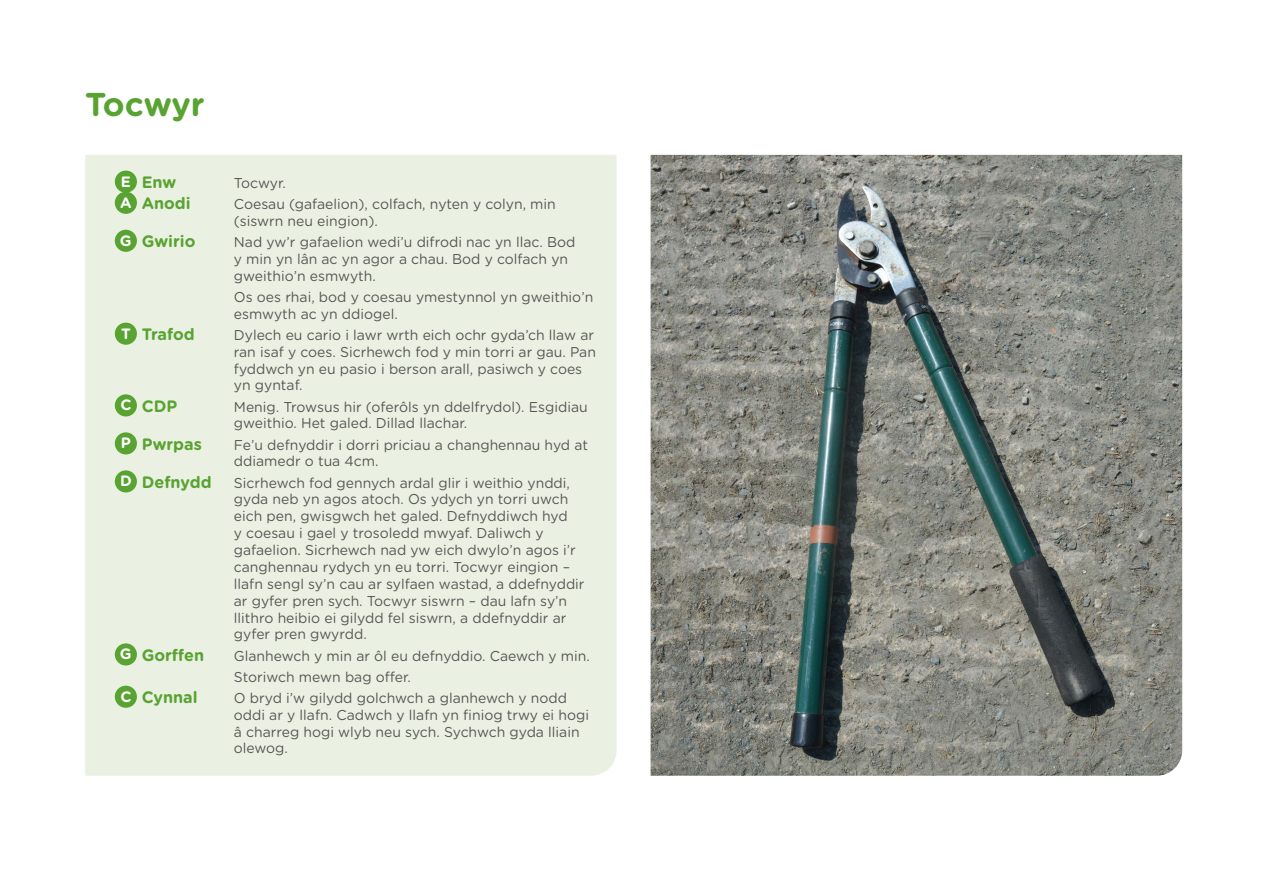
<style>
.page{position:relative;width:1263px;height:893px;background:#fff}
.page>*{position:absolute;margin:0;border:0;box-sizing:border-box;transform-origin:0 0}
.t1{font:700 33px "Gotham Rounded";color:#58a332}
.Subtiles{font:700 16.5px "Gotham Rounded";color:#58a332}
.t2{font:700 15px "Gotham Rounded";color:#fff}
.Subtiles-2{font:14.25px/16.8px "Gotham Rounded";color:#575756}
</style>
<div class="page">
<div style="left:85px;top:155px;width:532px;height:621px;background:#ebf1e2"></div>
<div style="left:115px;top:171px;width:22px;height:22px;background:#58a332;border-radius:50%"></div>
<div style="left:115px;top:192px;width:22px;height:22px;background:#58a332;border-radius:50%"></div>
<div style="left:115px;top:230px;width:22px;height:22px;background:#58a332;border-radius:50%"></div>
<div style="left:115px;top:323px;width:22px;height:22px;background:#58a332;border-radius:50%"></div>
<div style="left:115px;top:394px;width:22px;height:22px;background:#58a332;border-radius:50%"></div>
<div style="left:115px;top:432px;width:22px;height:22px;background:#58a332;border-radius:50%"></div>
<div style="left:115px;top:470px;width:22px;height:22px;background:#58a332;border-radius:50%"></div>
<div style="left:115px;top:643px;width:22px;height:22px;background:#58a332;border-radius:50%"></div>
<div style="left:115px;top:686px;width:22px;height:22px;background:#58a332;border-radius:50%"></div>
<img style="left:651px;top:155px;width:531px;height:621px">
<p class="t1" style="left:85px;top:80px;width:121px">Tocwyr</p>
<p class="t2" style="left:121px;top:170px;width:12px">E</p>
<p class="Subtiles" style="left:142px;top:170px;width:36px">Enw</p>
<p class="Subtiles-2" style="left:234px;top:174px;width:54px">Tocwyr.</p>
<p class="t2" style="left:120px;top:191px;width:13px">A</p>
<p class="Subtiles" style="left:142px;top:191px;width:50px">Anodi</p>
<p class="Subtiles-2" style="left:234px;top:195px;width:323px">Coesau (gafaelion), colfach, nyten y colyn, min (siswrn neu eingion).</p>
<p class="t2" style="left:120px;top:229px;width:13px">G</p>
<p class="Subtiles" style="left:142px;top:229px;width:55px">Gwirio</p>
<p class="Subtiles-2" style="left:234px;top:233px;width:343px">Nad yw’r gafaelion wedi’u difrodi nac yn llac. Bod y min yn lân ac yn agor a chau. Bod y colfach yn gweithio’n esmwyth.</p>
<p class="Subtiles-2" style="left:234px;top:288px;width:361px">Os oes rhai, bod y coesau ymestynnol yn gweithio’n esmwyth ac yn ddiogel.</p>
<p class="t2" style="left:121px;top:322px;width:11px">T</p>
<p class="Subtiles" style="left:142px;top:322px;width:55px">Trafod</p>
<p class="Subtiles-2" style="left:234px;top:326px;width:364px">Dylech eu cario i lawr wrth eich ochr gyda’ch llaw ar ran isaf y coes. Sicrhewch fod y min torri ar gau. Pan fyddwch yn eu pasio i berson arall, pasiwch y coes yn gyntaf.</p>
<p class="t2" style="left:120px;top:394px;width:13px">C</p>
<p class="Subtiles" style="left:142px;top:394px;width:37px">CDP</p>
<p class="Subtiles-2" style="left:234px;top:397px;width:355px">Menig. Trowsus hir (oferôls yn ddelfrydol). Esgidiau gweithio. Het galed. Dillad llachar.</p>
<p class="t2" style="left:121px;top:432px;width:12px">P</p>
<p class="Subtiles" style="left:142px;top:432px;width:62px">Pwrpas</p>
<p class="Subtiles-2" style="left:234px;top:435px;width:356px">Fe’u defnyddir i dorri priciau a changhennau hyd at ddiamedr o tua 4cm.</p>
<p class="t2" style="left:120px;top:470px;width:13px">D</p>
<p class="Subtiles" style="left:142px;top:470px;width:71px">Defnydd</p>
<p class="Subtiles-2" style="left:234px;top:473px;width:352px">Sicrhewch fod gennych ardal glir i weithio ynddi, gyda neb yn agos atoch. Os ydych yn torri uwch eich pen, gwisgwch het galed. Defnyddiwch hyd<br>y coesau i gael y trosoledd mwyaf. Daliwch y gafaelion. Sicrhewch nad yw eich dwylo’n agos i’r canghennau rydych yn eu torri. Tocwyr eingion – llafn sengl sy’n cau ar sylfaen wastad, a ddefnyddir ar gyfer pren sych. Tocwyr siswrn – dau lafn sy’n llithro heibio ei gilydd fel siswrn, a ddefnyddir ar gyfer pren gwyrdd.</p>
<p class="t2" style="left:120px;top:643px;width:13px">G</p>
<p class="Subtiles" style="left:142px;top:643px;width:64px">Gorffen</p>
<p class="Subtiles-2" style="left:234px;top:646px;width:358px">Glanhewch y min ar ôl eu defnyddio. Caewch y min.</p>
<p class="Subtiles-2" style="left:234px;top:668px;width:179px">Storiwch mewn bag offer.</p>
<p class="t2" style="left:120px;top:685px;width:13px">C</p>
<p class="Subtiles" style="left:142px;top:685px;width:57px">Cynnal</p>
<p class="Subtiles-2" style="left:234px;top:689px;width:357px">O bryd i’w gilydd golchwch a glanhewch y nodd oddi ar y llafn. Cadwch y llafn yn finiog trwy ei hogi â charreg hogi wlyb neu sych. Sychwch gyda lliain olewog.</p>
</div>
